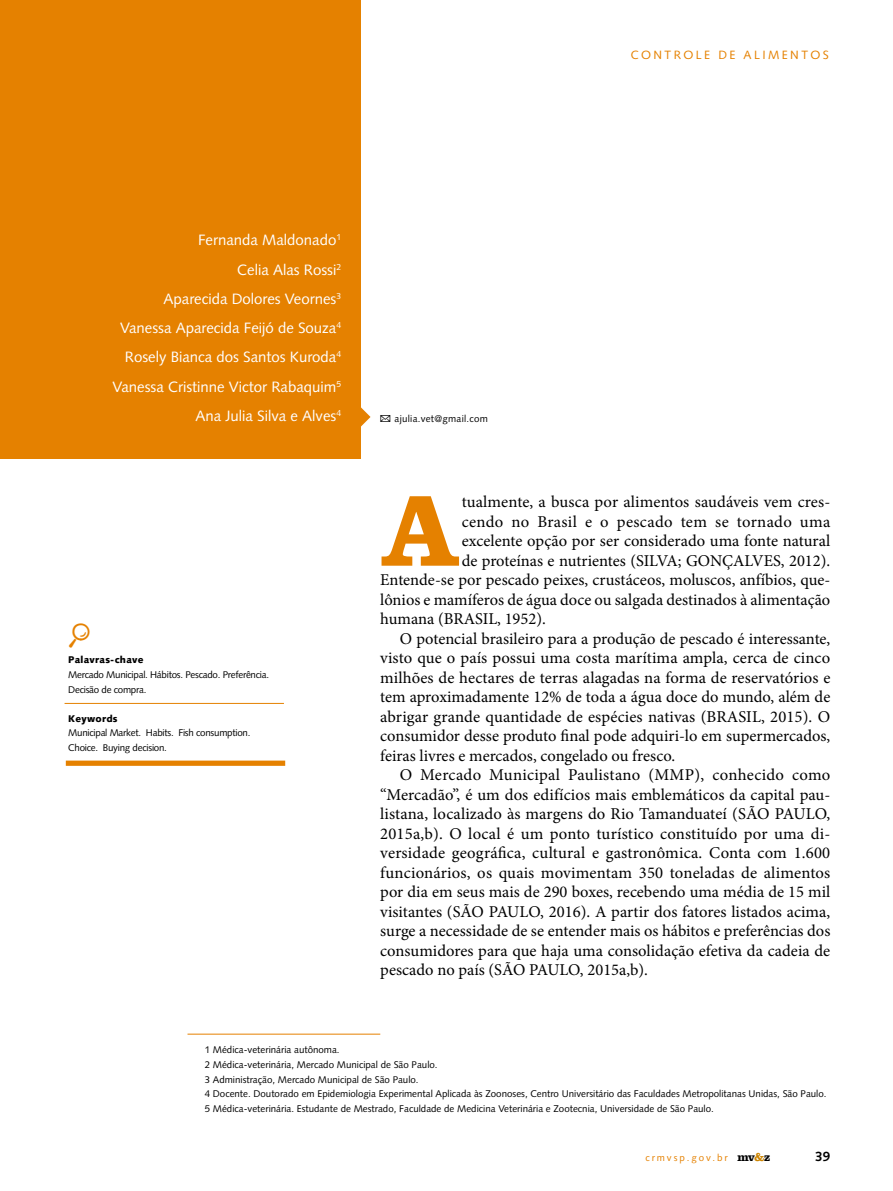
<style>
.page{position:relative;width:893px;height:1191px;background:#fff}
.page>*{position:absolute;margin:0;border:0;box-sizing:border-box;transform-origin:0 0}
.t1{font:700 104.7px "Clarendon LT Std";color:#e58100}
.t2{font:16.5px "Minion Pro";color:#000}
.t3{font:16.5px "Minion Pro";letter-spacing:.02em;color:#000}
.t4{font:15px/29.2px "Syntax LT Std";color:#fff;text-align:right}
.t5{font:700 13.5px "Syntax LT Std";color:#000}
.t6{font:12px "Syntax LT Std";letter-spacing:.2em;color:#e58100}
.t7{font:9.75px/14.7px "Syntax LT Std";color:#000}
.t8{font:9.75px/14.7px "Syntax LT Std";letter-spacing:-.025em;color:#000}
.t9{font:900 9.75px "Syntax LT Std";letter-spacing:.025em;color:#000}
.t10{font:9.75px "Syntax LT Std";letter-spacing:.025em;color:#000}
.t11{font:9.75px "Syntax LT Std";letter-spacing:.2em;color:#e58100}
.s1{font-family:"Clarendon LT Std";font-weight:700;font-size:12px;color:#000}
.s2{font-family:"Clarendon LT Std";font-weight:700;font-size:12px;color:#cc8400}
</style>
<div class="page">
<div style="left:0;top:0;width:361px;height:458px;background:#e58100"></div>
<hr style="left:65px;top:703px;width:219px;height:1px;background:#e58100">
<div style="left:66px;top:760px;width:219px;height:6px;background:#e58100"></div>
<hr style="left:187px;top:1034px;width:193px;height:1px;background:#e58100">
<svg style="left:361px;top:407px;width:9px;height:20px"></svg>
<p class="t6" style="left:631px;top:47px;width:200px">CONTROLE DE ALIMENTOS</p>
<p class="t4" style="left:113px;top:225px;width:230px">Fernanda Maldonado<sup>1<br></sup>Celia Alas Rossi<sup>2<br></sup>Aparecida Dolores Veornes<sup>3<br></sup>Vanessa Aparecida Feijó de Souza<sup>4<br></sup>Rosely Bianca dos Santos Kuroda<sup>4<br></sup>Vanessa Cristinne Victor Rabaquim<sup>5<br></sup>Ana Julia Silva e Alves<sup>4</sup></p>
<p class="t9" style="left:68px;top:654px;width:77px">Palavras-chave</p>
<p class="t8" style="left:68px;top:667px;width:202px">Mercado Municipal. Hábitos. Pescado. Preferência.<br>Decisão de compra.</p>
<p class="t9" style="left:68px;top:712px;width:51px">Keywords</p>
<p class="t8" style="left:68px;top:725px;width:184px">Municipal Market. Habits. Fish consumption.<br>Choice. Buying decision.</p>
<p class="t10" style="left:395px;top:413px;width:95px">ajulia.vet@gmail.com</p>
<h1 class="t1" style="left:380px;top:467px;width:83px">A</h1>
<p class="t2" style="left:462px;top:491px;width:370px">tualmente, a busca por alimentos saudáveis vem cres-</p>
<p class="t3" style="left:462px;top:510px;width:370px">cendo no Brasil e o pescado tem se tornado uma</p>
<p class="t2" style="left:462px;top:530px;width:370px">excelente opção por ser considerado uma fonte natural</p>
<p class="t2" style="left:462px;top:549px;width:370px">de proteínas e nutrientes (SILVA; GONÇALVES, 2012).</p>
<p class="t2" style="left:380px;top:569px;width:452px">Entende-se por pescado peixes, crustáceos, moluscos, anfíbios, que-</p>
<p class="t2" style="left:380px;top:588px;width:452px">lônios e mamíferos de água doce ou salgada destinados à alimentação</p>
<p class="t2" style="left:380px;top:608px;width:167px">humana (BRASIL, 1952).</p>
<p class="t2" style="left:400px;top:627px;width:432px">O potencial brasileiro para a produção de pescado é interessante,</p>
<p class="t2" style="left:380px;top:647px;width:451px">visto que o país possui uma costa marítima ampla, cerca de cinco</p>
<p class="t2" style="left:380px;top:666px;width:452px">milhões de hectares de terras alagadas na forma de reservatórios e</p>
<p class="t2" style="left:380px;top:686px;width:452px">tem aproximadamente 12% de toda a água doce do mundo, além de</p>
<p class="t2" style="left:380px;top:705px;width:451px">abrigar grande quantidade de espécies nativas (BRASIL, 2015). O</p>
<p class="t2" style="left:380px;top:725px;width:452px">consumidor desse produto final pode adquiri-lo em supermercados,</p>
<p class="t2" style="left:380px;top:744px;width:296px">feiras livres e mercados, congelado ou fresco.</p>
<p class="t3" style="left:400px;top:764px;width:432px">O Mercado Municipal Paulistano (MMP), conhecido como</p>
<p class="t2" style="left:380px;top:783px;width:451px">“Mercadão”, é um dos edifícios mais emblemáticos da capital pau-</p>
<p class="t2" style="left:380px;top:803px;width:452px">listana, localizado às margens do Rio Tamanduateí (SÃO PAULO,</p>
<p class="t2" style="left:380px;top:822px;width:451px">2015a,b). O local é um ponto turístico constituído por uma di-</p>
<p class="t2" style="left:380px;top:842px;width:451px">versidade geográfica, cultural e gastronômica. Conta com 1.600</p>
<p class="t2" style="left:380px;top:861px;width:452px">funcionários, os quais movimentam 350 toneladas de alimentos</p>
<p class="t2" style="left:380px;top:881px;width:452px">por dia em seus mais de 290 boxes, recebendo uma média de 15 mil</p>
<p class="t2" style="left:380px;top:900px;width:451px">visitantes (SÃO PAULO, 2016). A partir dos fatores listados acima,</p>
<p class="t2" style="left:380px;top:920px;width:452px">surge a necessidade de se entender mais os hábitos e preferências dos</p>
<p class="t2" style="left:380px;top:939px;width:451px">consumidores para que haja uma consolidação efetiva da cadeia de</p>
<p class="t2" style="left:380px;top:959px;width:269px">pescado no país (SÃO PAULO, 2015a,b).</p>
<p class="t7" style="left:205px;top:1042px;width:623px">1 Médica-veterinária autônoma.<br>2 Médica-veterinária, Mercado Municipal de São Paulo.<br>3 Administração, Mercado Municipal de São Paulo.<br>4 Docente. Doutorado em Epidemiologia Experimental Aplicada às Zoonoses, Centro Universitário das Faculdades Metropolitanas Unidas, São Paulo.<br>5 Médica-veterinária. Estudante de Mestrado, Faculdade de Medicina Veterinária e Zootecnia, Universidade de São Paulo.</p>
<p class="t11" style="left:645px;top:1151px;width:126px">crmvsp.gov.br <span class="s1">mv</span><span class="s2">&amp;</span><span class="s1">z</span></p>
<p class="t5" style="left:815px;top:1148px;width:17px">39</p>
</div>
